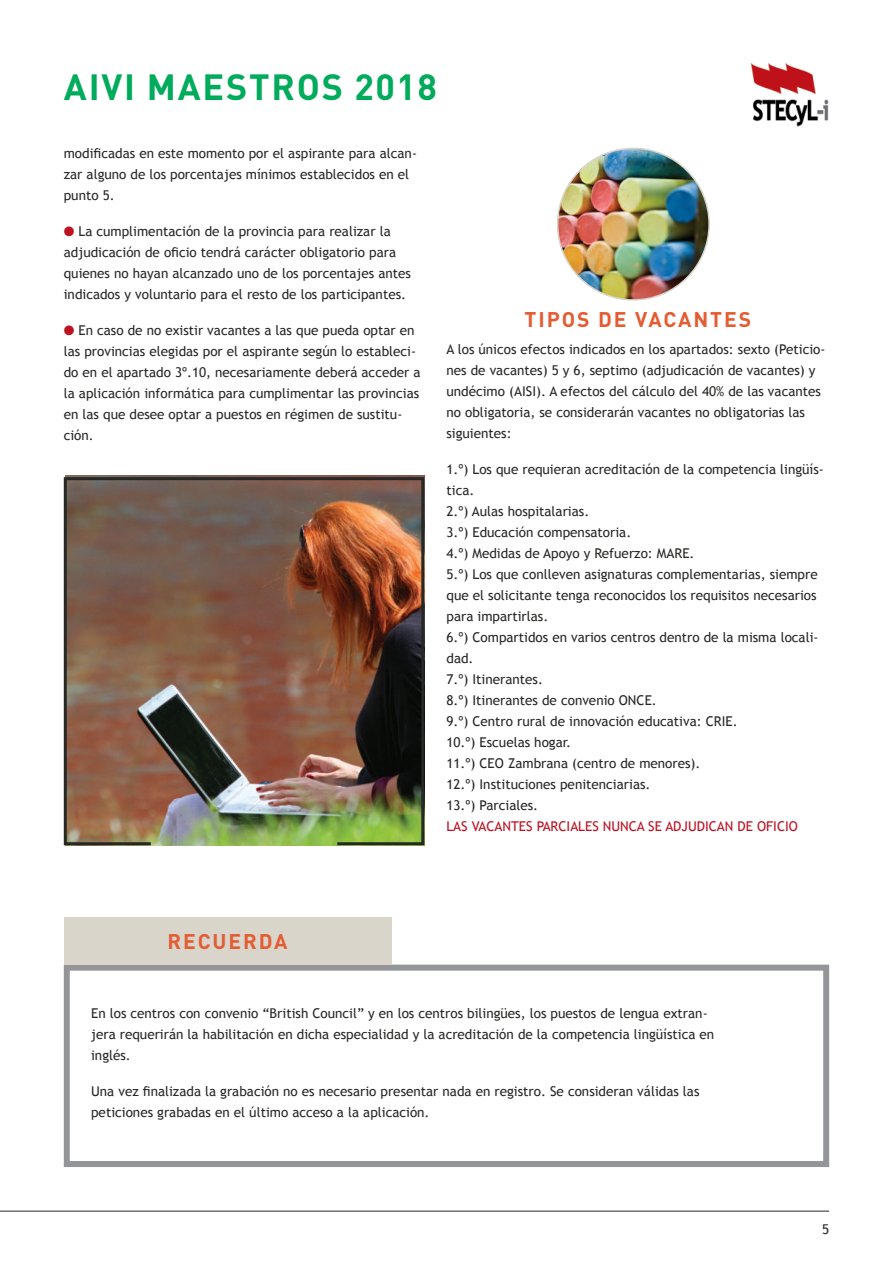
<style>
.page{position:relative;width:893px;height:1263px;background:#fff}
.page>*{position:absolute;margin:0;border:0;box-sizing:border-box;transform-origin:0 0}
.t1{font:700 36px "DIN Pro";letter-spacing:.05em;color:#00ab5b}
.t2{font:700 21px "DIN Pro";letter-spacing:.09em;color:#e45c32}
.t3{font:13.5px/21px "Trebuchet MS";color:#262825}
.t4{font:13.5px "Trebuchet MS";color:#be1121}
.s1{color:#be1121}
</style>
<div class="page">
<img style="left:63px;top:476px;width:362px;height:370px">
<div style="left:64px;top:965px;width:765px;height:202px;border:6px solid #939598"></div>
<hr style="left:0;top:1211px;width:829px;height:1px;background:#262825">
<img style="left:752px;top:64px;width:77px;height:62px">
<div style="left:64px;top:917px;width:327px;height:48px;background:#d9d5cb"></div>
<img style="left:558px;top:148px;width:151px;height:152px;border-radius:76px">
<h1 class="t1" style="left:64px;top:63px;width:375px">AIVI MAESTROS 2018</h1>
<p class="t3" style="left:64px;top:142px;width:355px">modificadas en este momento por el aspirante para alcan&shy;zar alguno de los porcentajes mínimos establecidos en el punto 5.</p>
<p class="t3" style="left:64px;top:220px;width:349px"><span class="s1">●</span> La cumplimentación de la provincia para realizar la adjudicación de oficio tendrá carácter obligatorio para quienes no hayan alcanzado uno de los porcentajes antes indicados y voluntario para el resto de los participantes.</p>
<p class="t3" style="left:64px;top:320px;width:358px"><span class="s1">●</span> En caso de no existir vacantes a las que pueda optar en las provincias elegidas por el aspirante según lo estableci&shy;do en el apartado 3º.10, necesariamente deberá acceder a la aplicación informática para cumplimentar las provincias en las que desee optar a puestos en régimen de sustitu&shy;ción.</p>
<h2 class="t2" style="left:525px;top:305px;width:228px">TIPOS DE VACANTES</h2>
<p class="t3" style="left:446px;top:339px;width:380px">A los únicos efectos indicados en los apartados: sexto (Peticio&shy;nes de vacantes) 5 y 6, septimo (adjudicación de vacantes) y undécimo (AISI). A efectos del cálculo del 40% de las vacantes no obligatoria, se considerarán vacantes no obligatorias las siguientes:</p>
<p class="t3" style="left:446px;top:459px;width:379px">1.º) Los que requieran acreditación de la competencia lingüís&shy;tica.<br>2.º) Aulas hospitalarias.<br>3.º) Educación compensatoria.<br>4.º) Medidas de Apoyo y Refuerzo: MARE.<br>5.º) Los que conlleven asignaturas complementarias, siempre que el solicitante tenga reconocidos los requisitos necesarios para impartirlas.<br>6.º) Compartidos en varios centros dentro de la misma locali&shy;dad.<br>7.º) Itinerantes.<br>8.º) Itinerantes de convenio ONCE.<br>9.º) Centro rural de innovación educativa: CRIE.<br>10.º) Escuelas hogar.<br>11.º) CEO Zambrana (centro de menores).<br>12.º) Instituciones penitenciarias.<br>13.º) Parciales.</p>
<p class="t4" style="left:446px;top:818px;width:353px">LAS VACANTES PARCIALES NUNCA SE ADJUDICAN DE OFICIO</p>
<h2 class="t2" style="left:168px;top:927px;width:122px">RECUERDA</h2>
<p class="t3" style="left:91px;top:1003px;width:625px">En los centros con convenio “British Council” y en los centros bilingües, los puestos de lengua extran&shy;jera requerirán la habilitación en dicha especialidad y la acreditación de la competencia lingüística en inglés.</p>
<p class="t3" style="left:91px;top:1081px;width:610px">Una vez finalizada la grabación no es necesario presentar nada en registro. Se consideran válidas las peticiones grabadas en el último acceso a la aplicación.</p>
<p class="t3" style="left:822px;top:1219px;width:9px">5</p>
</div>
